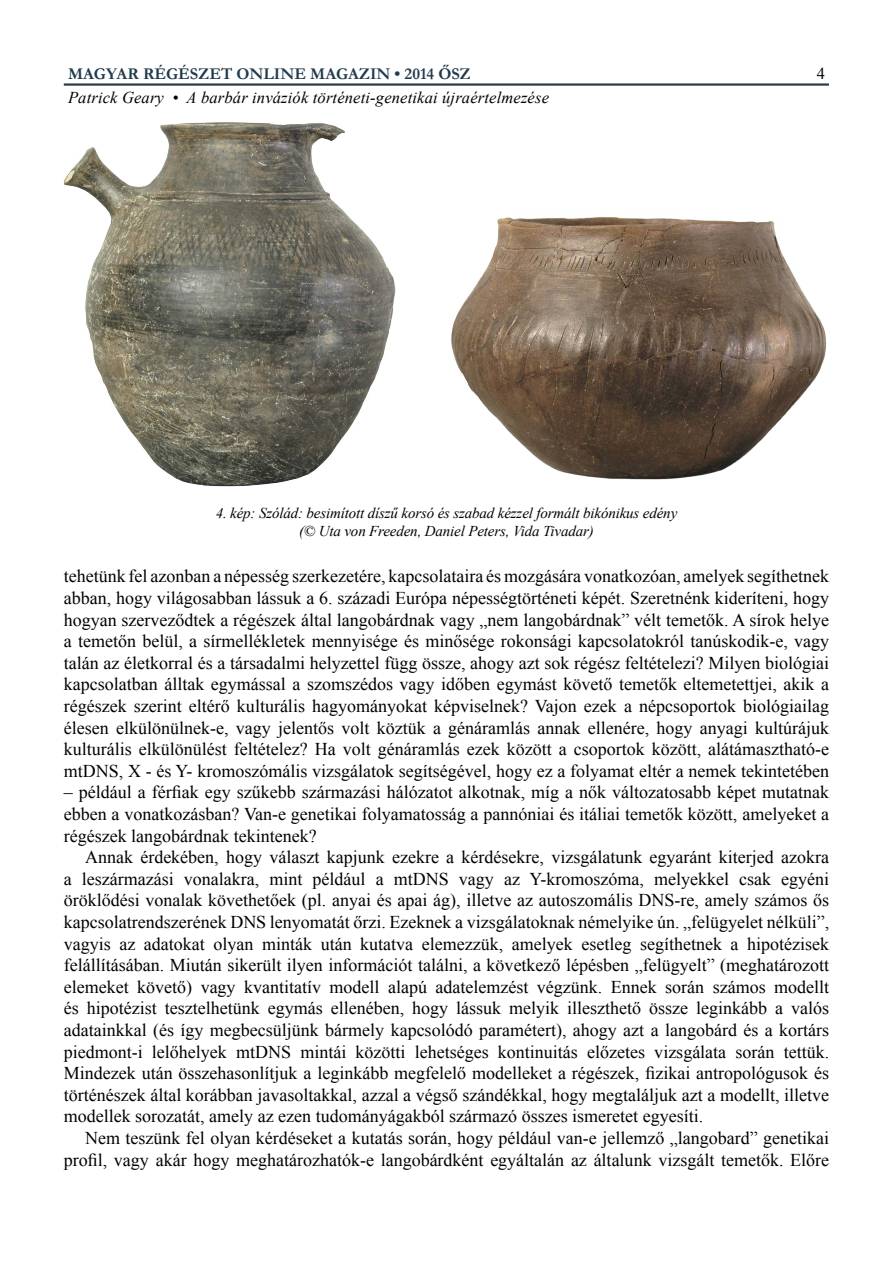
<style>
.page{position:relative;width:893px;height:1263px;background:#fff}
.page>*{position:absolute;margin:0;border:0;box-sizing:border-box;transform-origin:0 0}
.t1{font:18px/21.6px "Times New Roman";color:#000;text-align:justify}
.t2{font:italic 16.5px "Times New Roman";letter-spacing:.01em;color:#000}
.t3{font:700 16.5px "Garamond";color:#203b4d}
.t4{font:16.5px "Times New Roman";color:#000}
.t5{font:italic 15px/18px "Times New Roman";letter-spacing:-.01em;color:#000;text-align:center}
</style>
<div class="page">
<hr style="left:64px;top:83px;width:765px;height:3px;background:#2d3d4d">
<img style="left:451px;top:217px;width:375px;height:263px">
<img style="left:64px;top:122px;width:332px;height:364px">
<p class="t3" style="left:68px;top:62px;width:404px">MAGYAR RÉGÉSZET ONLINE MAGAZIN • 2014 ŐSZ</p>
<p class="t2" style="left:68px;top:87px;width:482px">Patrick Geary • A barbár inváziók történeti-genetikai újraértelmezése</p>
<p class="t4" style="left:817px;top:62px;width:10px">4</p>
<p class="t5" style="left:216px;top:503px;width:463px">4. kép: Szólád: besimított díszű korsó és szabad kézzel formált bikónikus edény (© Uta von Freeden, Daniel Peters, Vida Tivadar)</p>
<p class="t1" style="left:64px;top:565px;width:767px">tehetünk fel azonban a népesség szerkezetére, kapcsolataira és mozgására vonatkozóan, amelyek segíthetnek abban, hogy világosabban lássuk a 6. századi Európa népességtörténeti képét. Szeretnénk kideríteni, hogy hogyan szerveződtek a régészek által langobárdnak vagy „nem langobárdnak” vélt temetők. A sírok helye a temetőn belül, a sírmellékletek mennyisége és minősége rokonsági kapcsolatokról tanúskodik-e, vagy talán az életkorral és a társadalmi helyzettel függ össze, ahogy azt sok régész feltételezi? Milyen biológiai kapcsolatban álltak egymással a szomszédos vagy időben egymást követő temetők eltemetettjei, akik a régészek szerint eltérő kulturális hagyományokat képviselnek? Vajon ezek a népcsoportok biológiailag élesen elkülönülnek-e, vagy jelentős volt köztük a génáramlás annak ellenére, hogy anyagi kultúrájuk kulturális elkülönülést feltételez? Ha volt génáramlás ezek között a csoportok között, alátámasztható-e mtDNS, X - és Y- kromoszómális vizsgálatok segítségével, hogy ez a folyamat eltér a nemek tekintetében</p>
<p class="t1" style="left:64px;top:781px;width:767px">– például a férfiak egy szűkebb származási hálózatot alkotnak, míg a nők változatosabb képet mutatnak ebben a vonatkozásban? Van-e genetikai folyamatosság a pannóniai és itáliai temetők között, amelyeket a régészek langobárdnak tekintenek?</p>
<p class="t1" style="left:64px;top:846px;width:767px;text-indent:21px">Annak érdekében, hogy választ kapjunk ezekre a kérdésekre, vizsgálatunk egyaránt kiterjed azokra a leszármazási vonalakra, mint például a mtDNS vagy az Y-kromoszóma, melyekkel csak egyéni öröklődési vonalak követhetőek (pl. anyai és apai ág), illetve az autoszomális DNS-re, amely számos ős kapcsolatrendszerének DNS lenyomatát őrzi. Ezeknek a vizsgálatoknak némelyike ún. „felügyelet nélküli”, vagyis az adatokat olyan minták után kutatva elemezzük, amelyek esetleg segíthetnek a hipotézisek felállításában. Miután sikerült ilyen információt találni, a következő lépésben „felügyelt” (meghatározott elemeket követő) vagy kvantitatív modell alapú adatelemzést végzünk. Ennek során számos modellt és hipotézist tesztelhetünk egymás ellenében, hogy lássuk melyik illeszthető össze leginkább a valós adatainkkal (és így megbecsüljünk bármely kapcsolódó paramétert), ahogy azt a langobárd és a kortárs piedmont-i lelőhelyek mtDNS mintái közötti lehetséges kontinuitás előzetes vizsgálata során tettük.<br>Mindezek után összehasonlítjuk a leginkább megfelelő modelleket a régészek, fizikai antropológusok és történészek által korábban javasoltakkal, azzal a végső szándékkal, hogy megtaláljuk azt a modellt, illetve modellek sorozatát, amely az ezen tudományágakból származó összes ismeretet egyesíti.</p>
<p class="t1" style="left:64px;top:1127px;width:767px;text-align:right">Nem teszünk fel olyan kérdéseket a kutatás során, hogy például van-e jellemző „langobard” genetikai profil, vagy akár hogy meghatározhatók-e langobárdként egyáltalán az általunk vizsgált temetők. Előre</p>
</div>
